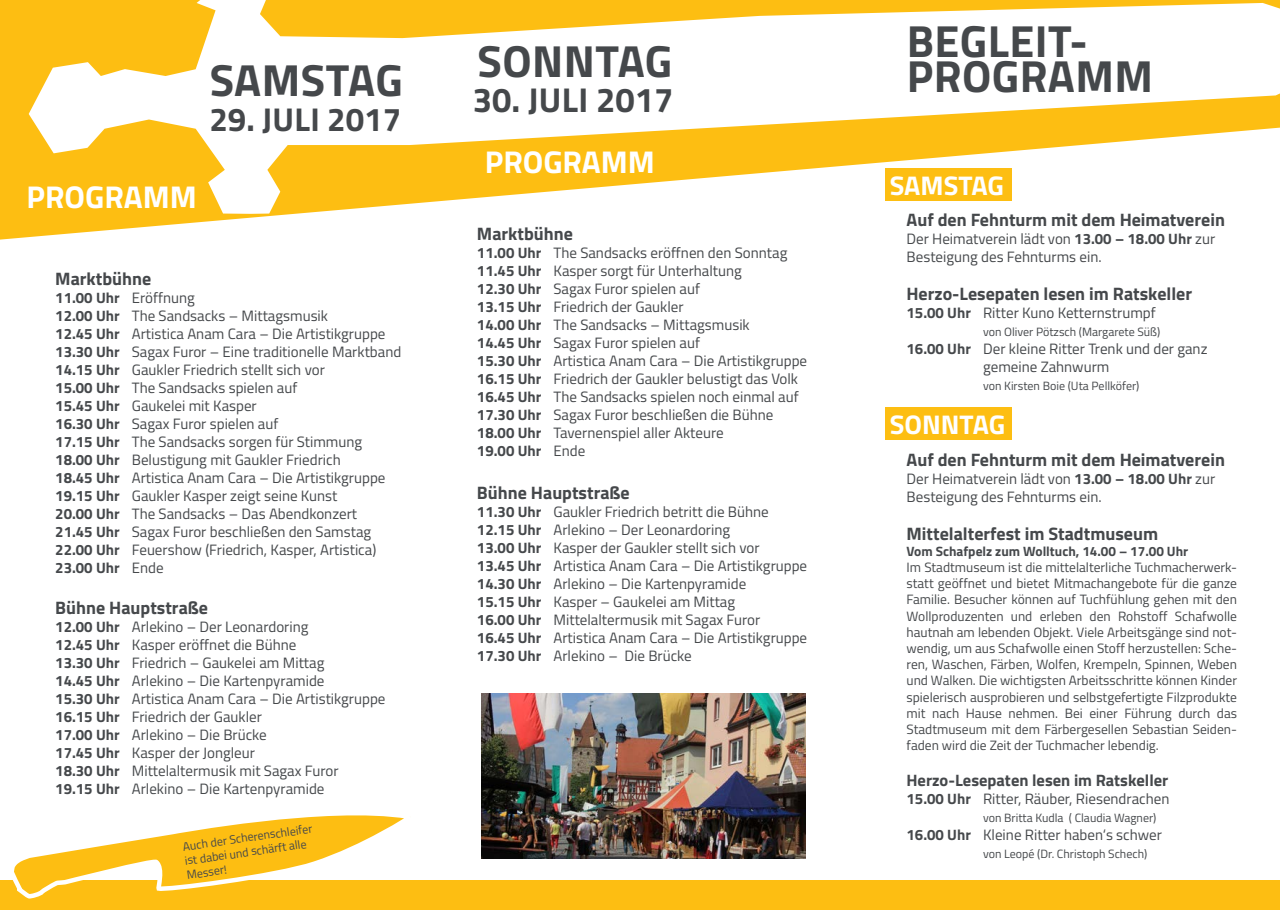
<style>
.page{position:relative;width:1280px;height:910px;background:#fff}
.page>*{position:absolute;margin:0;border:0;box-sizing:border-box;transform-origin:0 0}
.t1{font:700 45px "Titillium";letter-spacing:.01em;color:#45484b}
.t2{font:700 34.5px "Titillium";color:#45484b}
.t3{font:700 33px "Titillium";color:#45484b}
.t4{font:700 31.5px "Titillium";color:#fff}
.t5{font:700 27px "Titillium";color:#fff}
.t6{font:700 18px "Titillium";color:#45484b}
.t7{font:700 16.5px "Titillium";color:#45484b}
.t8{font:15px/18px "Titillium";color:#45484b}
.t9{font:13.5px/16.2px "Titillium";color:#45484b;text-align:justify}
.t10{font:700 13.5px "Titillium";color:#45484b}
.t11{font:12px/14.4px "Titillium";color:#45484b}
.s1{font-weight:700}
</style>
<div class="page">
<div style="left:0;top:880px;width:1280px;height:30px;background:#fdbe12"></div>
<svg style="left:0;top:0;width:292px;height:240px;fill:#fdbe12"></svg>
<svg style="left:29px;top:0;width:1251px;height:214px"></svg>
<div style="left:885px;top:168px;width:127px;height:33px;background:#fdbe12"></div>
<div style="left:885px;top:407px;width:127px;height:33px;background:#fdbe12"></div>
<img style="left:481px;top:694px;width:324px;height:165px">
<svg style="left:12px;top:815px;width:392px;height:84px"></svg>
<h3 class="t4" style="left:27px;top:172px;width:172px">PROGRAMM</h3>
<h1 class="t1" style="left:907px;top:7px;width:182px">BEGLEIT-</h1>
<h1 class="t1" style="left:477px;top:26px;width:197px">SONNTAG</h1>
<h2 class="t2" style="left:473px;top:73px;width:202px">30. JULI 2017</h2>
<h1 class="t1" style="left:210px;top:46px;width:195px">SAMSTAG</h1>
<h1 class="t1" style="left:907px;top:42px;width:248px">PROGRAMM</h1>
<h3 class="t3" style="left:209px;top:94px;width:193px">29. JULI 2017</h3>
<h3 class="t4" style="left:485px;top:138px;width:171px">PROGRAMM</h3>
<h3 class="t5" style="left:890px;top:165px;width:116px">SAMSTAG</h3>
<p class="t6" style="left:55px;top:264px;width:97px">Marktbühne</p>
<p class="t8" style="left:55px;top:288px;width:348px"><span class="s1">11.00 Uhr</span> Eröffnung<br><span class="s1">12.00 Uhr</span> The Sandsacks – Mittagsmusik<br><span class="s1">12.45 Uhr</span> Artistica Anam Cara – Die Artistikgruppe <span class="s1">13.30 Uhr</span> Sagax Furor – Eine traditionelle Marktband <span class="s1">14.15 Uhr</span> Gaukler Friedrich stellt sich vor<br><span class="s1">15.00 Uhr</span> The Sandsacks spielen auf<br><span class="s1">15.45 Uhr</span> Gaukelei mit Kasper<br><span class="s1">16.30 Uhr</span> Sagax Furor spielen auf<br><span class="s1">17.15 Uhr</span> The Sandsacks sorgen für Stimmung <span class="s1">18.00 Uhr</span> Belustigung mit Gaukler Friedrich<br><span class="s1">18.45 Uhr</span> Artistica Anam Cara – Die Artistikgruppe <span class="s1">19.15 Uhr</span> Gaukler Kasper zeigt seine Kunst<br><span class="s1">20.00 Uhr</span> The Sandsacks – Das Abendkonzert<br><span class="s1">21.45 Uhr</span> Sagax Furor beschließen den Samstag <span class="s1">22.00 Uhr</span> Feuershow (Friedrich, Kasper, Artistica)<br><span class="s1">23.00 Uhr</span> Ende</p>
<p class="t6" style="left:55px;top:594px;width:154px">Bühne Hauptstraße</p>
<p class="t8" style="left:55px;top:617px;width:332px"><span class="s1">12.00 Uhr</span> Arlekino – Der Leonardoring<br><span class="s1">12.45 Uhr</span> Kasper eröffnet die Bühne<br><span class="s1">13.30 Uhr</span> Friedrich – Gaukelei am Mittag<br><span class="s1">14.45 Uhr</span> Arlekino – Die Kartenpyramide<br><span class="s1">15.30 Uhr</span> Artistica Anam Cara – Die Artistikgruppe <span class="s1">16.15 Uhr</span> Friedrich der Gaukler<br><span class="s1">17.00 Uhr</span> Arlekino – Die Brücke<br><span class="s1">17.45 Uhr</span> Kasper der Jongleur<br><span class="s1">18.30 Uhr</span> Mittelaltermusik mit Sagax Furor<br><span class="s1">19.15 Uhr</span> Arlekino – Die Kartenpyramide</p>
<p class="t11" style="left:182px;top:839px;width:132px;rotate:-8deg">Auch der Scherenschleifer ist dabei und schärft alle<br>Messer!</p>
<p class="t6" style="left:477px;top:220px;width:97px">Marktbühne</p>
<p class="t8" style="left:477px;top:243px;width:332px"><span class="s1">11.00 Uhr</span> The Sandsacks eröffnen den Sonntag <span class="s1">11.45 Uhr</span> Kasper sorgt für Unterhaltung<br><span class="s1">12.30 Uhr</span> Sagax Furor spielen auf<br><span class="s1">13.15 Uhr</span> Friedrich der Gaukler<br><span class="s1">14.00 Uhr</span> The Sandsacks – Mittagsmusik<br><span class="s1">14.45 Uhr</span> Sagax Furor spielen auf<br><span class="s1">15.30 Uhr</span> Artistica Anam Cara – Die Artistikgruppe <span class="s1">16.15 Uhr</span> Friedrich der Gaukler belustigt das Volk <span class="s1">16.45 Uhr</span> The Sandsacks spielen noch einmal auf <span class="s1">17.30 Uhr</span> Sagax Furor beschließen die Bühne <span class="s1">18.00 Uhr</span> Tavernenspiel aller Akteure<br><span class="s1">19.00 Uhr</span> Ende</p>
<p class="t6" style="left:477px;top:479px;width:154px">Bühne Hauptstraße</p>
<p class="t8" style="left:477px;top:502px;width:332px"><span class="s1">11.30 Uhr</span> Gaukler Friedrich betritt die Bühne <span class="s1">12.15 Uhr</span> Arlekino – Der Leonardoring<br><span class="s1">13.00 Uhr</span> Kasper der Gaukler stellt sich vor<br><span class="s1">13.45 Uhr</span> Artistica Anam Cara – Die Artistikgruppe <span class="s1">14.30 Uhr</span> Arlekino – Die Kartenpyramide<br><span class="s1">15.15 Uhr</span> Kasper – Gaukelei am Mittag<br><span class="s1">16.00 Uhr</span> Mittelaltermusik mit Sagax Furor<br><span class="s1">16.45 Uhr</span> Artistica Anam Cara – Die Artistikgruppe <span class="s1">17.30 Uhr</span> Arlekino – Die Brücke</p>
<p class="t6" style="left:906px;top:206px;width:320px">Auf den Fehnturm mit dem Heimatverein</p>
<p class="t8" style="left:906px;top:229px;width:310px">Der Heimatverein lädt von <span class="s1">13.00 – 18.00 Uhr</span> zur<br>Besteigung des Fehnturms ein.</p>
<p class="t6" style="left:906px;top:280px;width:287px">Herzo-Lesepaten lesen im Ratskeller</p>
<p class="t8" style="left:906px;top:303px;width:251px"><span class="s1">15.00 Uhr</span> Ritter Kuno Ketternstrumpf</p>
<p class="t11" style="left:983px;top:324px;width:179px">von Oliver Pötzsch (Margarete Süß)</p>
<p class="t8" style="left:983px;top:339px;width:226px;text-indent:-77px"><span class="s1">16.00 Uhr</span> Der kleine Ritter Trenk und der ganz gemeine Zahnwurm</p>
<p class="t11" style="left:983px;top:378px;width:158px">von Kirsten Boie (Uta Pellköfer)</p>
<h3 class="t5" style="left:890px;top:404px;width:117px">SONNTAG</h3>
<p class="t6" style="left:906px;top:446px;width:320px">Auf den Fehnturm mit dem Heimatverein</p>
<p class="t8" style="left:906px;top:469px;width:310px">Der Heimatverein lädt von <span class="s1">13.00 – 18.00 Uhr</span> zur<br>Besteigung des Fehnturms ein.</p>
<p class="t6" style="left:906px;top:520px;width:253px">Mittelalterfest im Stadtmuseum</p>
<p class="t10" style="left:906px;top:541px;width:283px">Vom Schafpelz zum Wolltuch, 14.00 – 17.00 Uhr</p>
<p class="t9" style="left:906px;top:559px;width:332px">Im Stadtmuseum ist die mittelalterliche Tuchmacherwerk&shy;statt geöffnet und bietet Mitmachangebote für die ganze Familie. Besucher können auf Tuchfühlung gehen mit den Wollproduzenten und erleben den Rohstoff Schafwolle hautnah am lebenden Objekt. Viele Arbeitsgänge sind not&shy;wendig, um aus Schafwolle einen Stoff herzustellen: Sche&shy;ren, Waschen, Färben, Wolfen, Krempeln, Spinnen, Weben und Walken. Die wichtigsten Arbeitsschritte können Kinder spielerisch ausprobieren und selbstgefertigte Filzprodukte mit nach Hause nehmen. Bei einer Führung durch das Stadtmuseum mit dem Färbergesellen Sebastian Seiden&shy;faden wird die Zeit der Tuchmacher lebendig.</p>
<p class="t7" style="left:906px;top:768px;width:263px">Herzo-Lesepaten lesen im Ratskeller</p>
<p class="t8" style="left:906px;top:789px;width:264px"><span class="s1">15.00 Uhr</span> Ritter, Räuber, Riesendrachen</p>
<p class="t11" style="left:983px;top:810px;width:175px">von Britta Kudla ( Claudia Wagner)</p>
<p class="t8" style="left:906px;top:825px;width:257px"><span class="s1">16.00 Uhr</span> Kleine Ritter haben‘s schwer</p>
<p class="t11" style="left:983px;top:846px;width:166px">von Leopé (Dr. Christoph Schech)</p>
</div>
